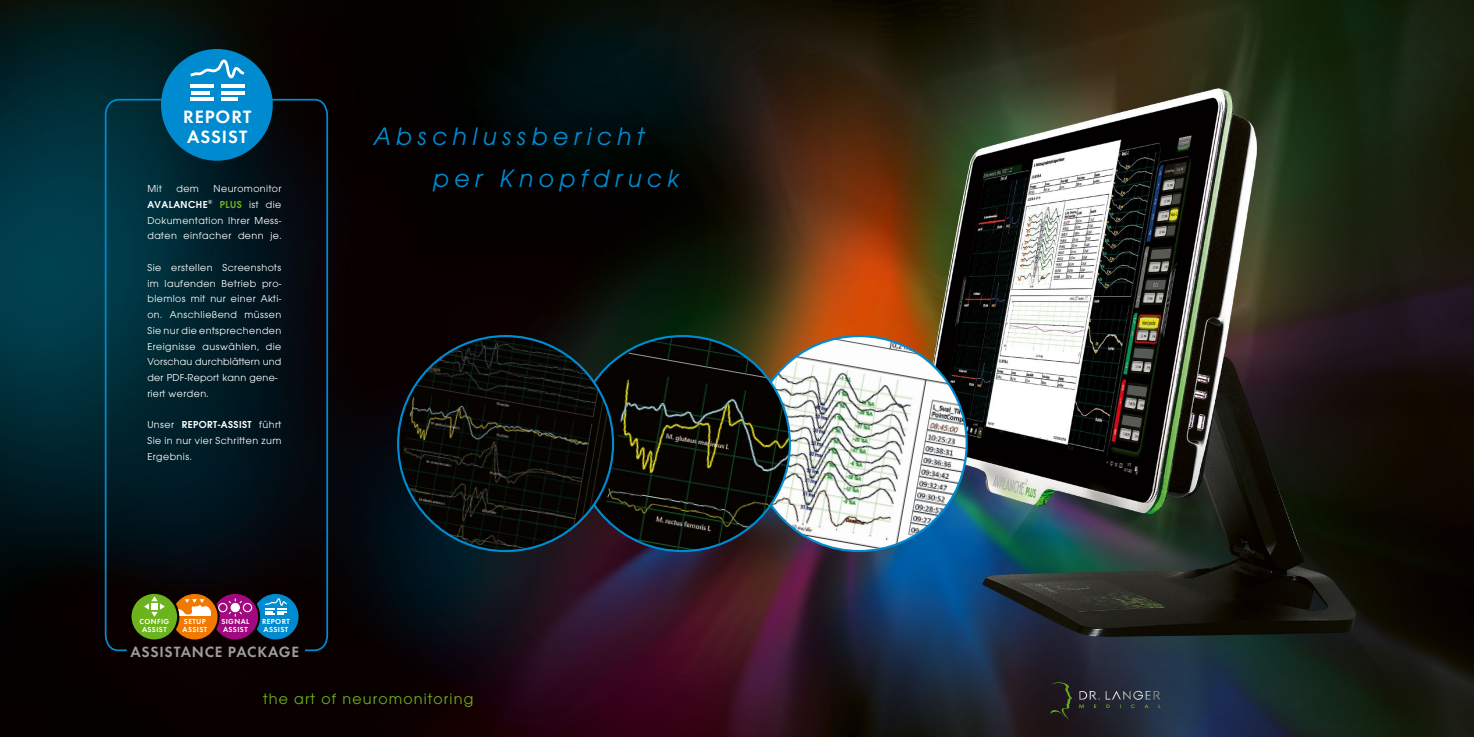
<style>
.page{position:relative;width:1474px;height:737px;background:#fff}
.page>*{position:absolute;margin:0;border:0;box-sizing:border-box;transform-origin:0 0}
.t1{font:italic 26.25px/42px "Avant Garde Gothic Itc T";letter-spacing:.2em;color:#008bd1}
.t2{font:600 18.55px/20.4px "Futura T";letter-spacing:.05em;color:#fff}
.t3{font:15.75px "Avant Garde Gothic Itc T";letter-spacing:.075em;color:#6cb41e}
.t4{font:600 15.4px "Futura T";letter-spacing:.05em;color:#9d9e9e}
.t5{font:10.5px/15.8px "Avant Garde Gothic Itc T";letter-spacing:.04em;color:#fff;text-align:justify}
.t6{font:600 7.52px/8.3px "Futura T";letter-spacing:.05em;color:#fff}
.s1{font-weight:600}
.s2{font-weight:600;color:#6cb41e}
</style>
<div class="page">
<img style="left:0;top:0;width:1473px;height:737px">
<img style="left:839px;top:0;width:598px;height:734px">
<img style="left:751px;top:336px;width:215px;height:215px;border-radius:107px">
<img style="left:575px;top:336px;width:215px;height:215px;border-radius:107px">
<img style="left:398px;top:336px;width:215px;height:215px;border-radius:107px">
<svg style="left:104px;top:98px;width:225px;height:554px;background:#091e25"></svg>
<div style="left:161px;top:49px;width:112px;height:112px;background:#008bd1;border-radius:50%"></div>
<hr style="left:191px;top:98px;width:23px;height:3px;background:#fff">
<hr style="left:191px;top:91px;width:18px;height:3px;background:#fff">
<hr style="left:191px;top:85px;width:23px;height:3px;background:#fff">
<hr style="left:221px;top:98px;width:17px;height:3px;background:#fff">
<hr style="left:221px;top:91px;width:23px;height:3px;background:#fff">
<hr style="left:221px;top:84px;width:23px;height:4px;background:#fff">
<svg style="left:190px;top:59px;width:55px;height:20px"></svg>
<h2 class="t2" style="left:183px;top:106px;width:70px">REPORT<br>ASSIST</h2>
<p class="t5" style="left:147px;top:180px;width:135px;text-indent:66px">Neuromonitor <span class="s1">AVALANCHE</span><sup>®</sup> <span class="s2">PLUS</span> ist die Dokumentation Ihrer Mess&shy;daten einfacher denn je.</p>
<p class="t5" style="left:147px;top:259px;width:135px;text-align:left">Sie erstellen Screenshots im laufenden Betrieb pro&shy;blemlos mit nur einer Akti&shy;on. Anschließend müssen<br>Sie nur die entsprechenden<br>Ereignisse auswählen, die<br>Vorschau durchblättern und der PDF-Report kann gene&shy;riert werden.</p>
<p class="t5" style="left:147px;top:417px;width:135px">Unser <span class="s1">REPORT-ASSIST</span> führt Sie in nur vier Schritten zum Ergebnis.</p>
<p class="t5" style="left:147px;top:180px;width:16px">Mit</p>
<p class="t5" style="left:176px;top:180px;width:24px">dem</p>
<h1 class="t1" style="left:433px;top:115px;width:248px;text-indent:-59px">Abschlussbericht per Knopfdruck</h1>
<p class="t6" style="left:139px;top:617px;width:31px;text-align:center">CONFIG<br>ASSIST</p>
<p class="t6" style="left:221px;top:617px;width:30px">SIGNAL<br>ASSIST</p>
<h3 class="t4" style="left:130px;top:642px;width:170px">ASSISTANCE PACKAGE</h3>
<h3 class="t3" style="left:263px;top:690px;width:211px">the art of neuromonitoring</h3>
<p class="t6" style="left:262px;top:617px;width:29px">REPORT<br>ASSIST</p>
<p class="t6" style="left:183px;top:617px;width:26px">SETUP<br>ASSIST</p>
</div>
